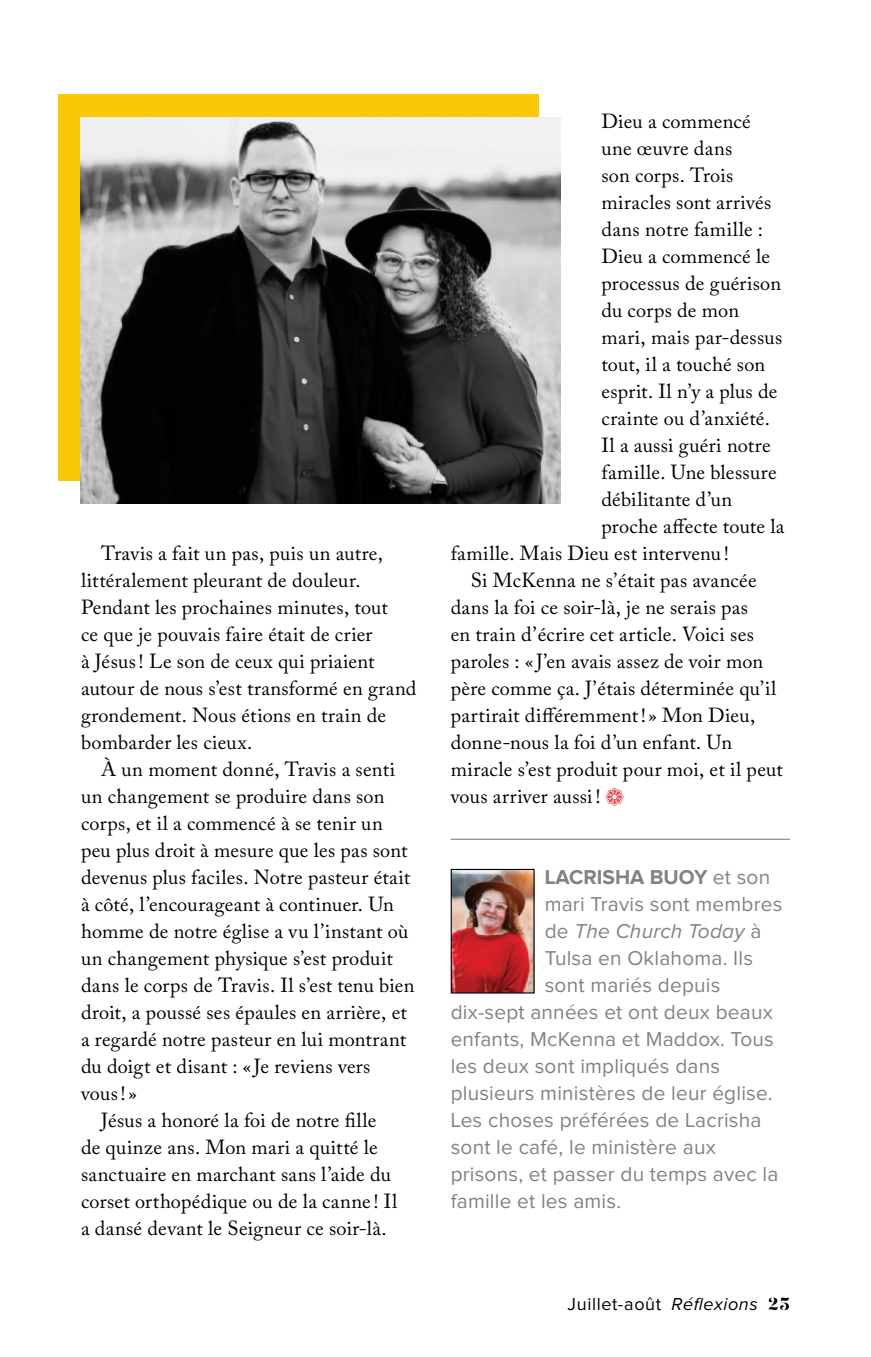
<style>
.page{position:relative;width:871px;height:1357px;background:#fff}
.page>*{position:absolute;margin:0;border:0;box-sizing:border-box;transform-origin:0 0}
.t1{font:20.7px "Proxima Nova";letter-spacing:.01em;color:#808285}
.t2{font:700 20.7px "Proxima Nova";color:#808285}
.t3{font:italic 20.7px "Proxima Nova";letter-spacing:.01em;color:#808285}
.t4{font:20.25px/27px "Adobe Caslon Pro";letter-spacing:.01em;color:#000}
.t5{font:18px "Proxima Nova";letter-spacing:.035em;color:#000}
.s1{font-weight:400}
.s2{font-style:normal}
.s3{font-style:italic}
.s4{font-family:"Gabriela Stencil";font-weight:900}
</style>
<div class="page">
<hr style="left:451px;top:839px;width:339px;height:1px;background:#808285">
<svg style="left:606px;top:788px;width:17px;height:17px"></svg>
<img style="left:453px;top:871px;width:79px;height:120px">
<div style="left:451px;top:869px;width:83px;height:124px;border:1px solid #000"></div>
<div style="left:58px;top:95px;width:480px;height:386px;background:#fac805"></div>
<img style="left:80px;top:117px;width:481px;height:386px">
<p class="t4" style="left:81px;top:540px;width:337px;text-indent:20px">Travis a fait un pas, puis un autre, littéralement pleurant de douleur.<br>Pendant les prochaines minutes, tout<br>ce que je pouvais faire était de crier<br>à Jésus! Le son de ceux qui priaient autour de nous s’est transformé en grand grondement. Nous étions en train de bombarder les cieux.</p>
<p class="t4" style="left:101px;top:756px;width:295px">À un moment donné, Travis a senti</p>
<p class="t4" style="left:81px;top:783px;width:305px">un changement se produire dans son</p>
<p class="t4" style="left:81px;top:810px;width:303px">corps, et il a commencé à se tenir un</p>
<p class="t4" style="left:81px;top:837px;width:328px">peu plus droit à mesure que les pas sont</p>
<p class="t4" style="left:81px;top:864px;width:331px">devenus plus faciles. Notre pasteur était</p>
<p class="t4" style="left:81px;top:891px;width:314px">à côté, l’encourageant à continuer. Un</p>
<p class="t4" style="left:81px;top:918px;width:329px">homme de notre église a vu l’instant où</p>
<p class="t4" style="left:81px;top:945px;width:313px">un changement physique s’est produit</p>
<p class="t4" style="left:81px;top:972px;width:335px">dans le corps de Travis. Il s’est tenu bien</p>
<p class="t4" style="left:81px;top:999px;width:327px">droit, a poussé ses épaules en arrière, et</p>
<p class="t4" style="left:81px;top:1026px;width:327px">a regardé notre pasteur en lui montrant</p>
<p class="t4" style="left:81px;top:1053px;width:291px">du doigt et disant : « Je reviens vers</p>
<p class="t4" style="left:81px;top:1080px;width:57px">vous! »</p>
<p class="t4" style="left:101px;top:1107px;width:277px">Jésus a honoré la foi de notre fille</p>
<p class="t4" style="left:81px;top:1134px;width:298px">de quinze ans. Mon mari a quitté le</p>
<p class="t4" style="left:81px;top:1161px;width:311px">sanctuaire en marchant sans l’aide du</p>
<p class="t4" style="left:81px;top:1188px;width:318px">corset orthopédique ou de la canne ! Il</p>
<p class="t4" style="left:81px;top:1215px;width:307px">a dansé devant le Seigneur ce soir-là.</p>
<p class="t4" style="left:601px;top:108px;width:151px">Dieu a commencé</p>
<p class="t4" style="left:601px;top:135px;width:132px">une œuvre dans</p>
<p class="t4" style="left:601px;top:162px;width:133px">son corps. Trois</p>
<p class="t4" style="left:601px;top:189px;width:172px">miracles sont arrivés</p>
<p class="t4" style="left:601px;top:216px;width:163px">dans notre famille :</p>
<p class="t4" style="left:601px;top:243px;width:170px">Dieu a commencé le</p>
<p class="t4" style="left:601px;top:270px;width:181px">processus de guérison</p>
<p class="t4" style="left:601px;top:297px;width:139px">du corps de mon</p>
<p class="t4" style="left:601px;top:324px;width:182px">mari, mais par-dessus</p>
<p class="t4" style="left:601px;top:351px;width:165px">tout, il a touché son</p>
<p class="t4" style="left:601px;top:378px;width:177px">esprit. Il n’y a plus de</p>
<p class="t4" style="left:601px;top:405px;width:170px">crainte ou d’anxiété.</p>
<p class="t4" style="left:601px;top:432px;width:171px">Il a aussi guéri notre</p>
<p class="t4" style="left:601px;top:459px;width:177px">famille. Une blessure</p>
<p class="t4" style="left:601px;top:486px;width:132px">débilitante d’un</p>
<p class="t4" style="left:601px;top:513px;width:185px">proche affecte toute la</p>
<p class="t4" style="left:451px;top:540px;width:280px">famille. Mais Dieu est intervenu !</p>
<p class="t4" style="left:471px;top:567px;width:287px">Si McKenna ne s’était pas avancée</p>
<p class="t4" style="left:451px;top:594px;width:299px">dans la foi ce soir-là, je ne serais pas</p>
<p class="t4" style="left:451px;top:621px;width:305px">en train d’écrire cet article. Voici ses</p>
<p class="t4" style="left:451px;top:648px;width:314px">paroles : « J’en avais assez de voir mon</p>
<p class="t4" style="left:451px;top:675px;width:327px">père comme ça. J’étais déterminée qu’il</p>
<p class="t4" style="left:451px;top:702px;width:306px">partirait différemment! » Mon Dieu,</p>
<p class="t4" style="left:451px;top:729px;width:283px">donne-nous la foi d’un enfant. Un</p>
<p class="t4" style="left:451px;top:756px;width:334px">miracle s’est produit pour moi, et il peut</p>
<p class="t4" style="left:451px;top:783px;width:151px">vous arriver aussi!</p>
<p class="t2" style="left:545px;top:866px;width:227px">LACRISHA BUOY <span class="s1">et son</span></p>
<p class="t1" style="left:545px;top:893px;width:239px">mari Travis sont membres</p>
<p class="t3" style="left:545px;top:916px;width:218px"><span class="s2">de</span> The Church Today <span class="s2">à</span></p>
<p class="t1" style="left:545px;top:947px;width:210px">Tulsa en Oklahoma. Ils</p>
<p class="t1" style="left:545px;top:974px;width:177px">sont mariés depuis</p>
<p class="t1" style="left:451px;top:1001px;width:324px">dix-sept années et ont deux beaux</p>
<p class="t1" style="left:451px;top:1028px;width:325px">enfants, McKenna et Maddox. Tous</p>
<p class="t1" style="left:451px;top:1055px;width:271px">les deux sont impliqués dans</p>
<p class="t1" style="left:451px;top:1082px;width:323px">plusieurs ministères de leur église.</p>
<p class="t1" style="left:451px;top:1109px;width:312px">Les choses préférées de Lacrisha</p>
<p class="t1" style="left:451px;top:1136px;width:267px">sont le café, le ministère aux</p>
<p class="t1" style="left:451px;top:1163px;width:329px">prisons, et passer du temps avec la</p>
<p class="t1" style="left:451px;top:1190px;width:172px">famille et les amis.</p>
<p class="t5" style="left:567px;top:1294px;width:224px">Juillet-août <span class="s3">Réflexions</span> <span class="s4">25</span></p>
</div>
